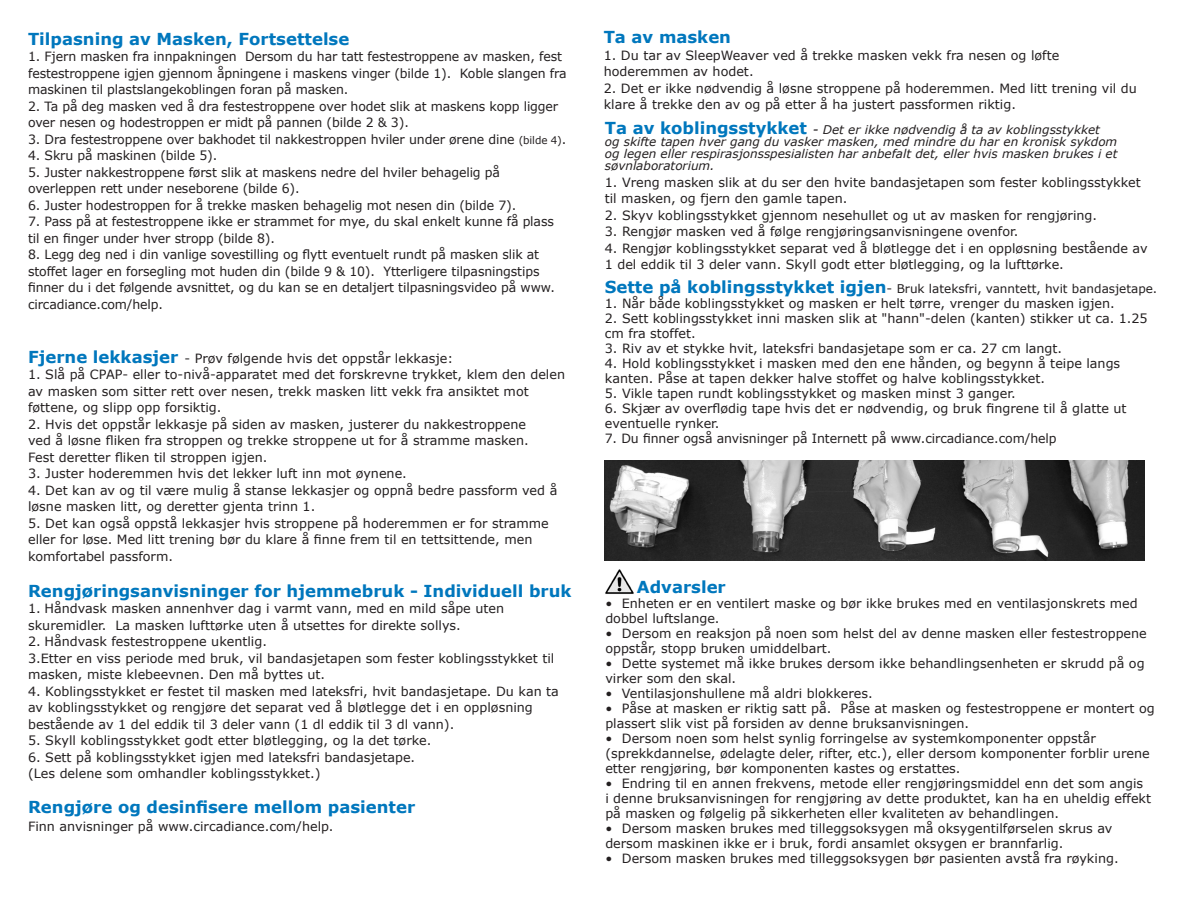
<style>
.page{position:relative;width:1188px;height:918px;background:#fff}
.page>*{position:absolute;margin:0;border:0;box-sizing:border-box;transform-origin:0 0}
.t1{font:700 16.5px "Verdana";color:#0077bd}
.t2{font:12.75px/16.5px "Verdana";color:#231f20}
.t3{font:italic 12px/12px "Verdana";color:#231f20}
.t4{font:12px "Verdana";color:#231f20}
.s1{font-size:10.5px}
.s2{font-weight:700;font-size:16.5px;color:#0077bd}
.s3{font-weight:700;font-style:normal;font-size:16.5px;color:#0077bd}
.s4{font-size:12.75px}
</style>
<div class="page">
<img style="left:605px;top:460px;width:540px;height:101px">
<img style="left:605px;top:569px;width:29px;height:25px">
<p class="t1" style="left:28px;top:27px;width:323px">Tilpasning av Masken, Fortsettelse</p>
<p class="t2" style="left:28px;top:48px;width:540px">1. Fjern masken fra innpakningen Dersom du har tatt festestroppene av masken, fest festestroppene igjen gjennom åpningene i maskens vinger (bilde 1). Koble slangen fra maskinen til plastslangekoblingen foran på masken.</p>
<p class="t2" style="left:28px;top:98px;width:532px">2. Ta på deg masken ved å dra festestroppene over hodet slik at maskens kopp ligger over nesen og hodestroppen er midt på pannen (bilde 2 &amp; 3).</p>
<p class="t2" style="left:28px;top:131px;width:540px">3. Dra festestroppene over bakhodet til nakkestroppen hviler under ørene dine <span class="s1">(bilde 4)</span>.</p>
<p class="t2" style="left:28px;top:147px;width:191px">4. Skru på maskinen (bilde 5).</p>
<p class="t2" style="left:28px;top:164px;width:473px">5. Juster nakkestroppene først slik at maskens nedre del hviler behagelig på overleppen rett under neseborene (bilde 6).</p>
<p class="t2" style="left:28px;top:197px;width:490px">6. Juster hodestroppen for å trekke masken behagelig mot nesen din (bilde 7).</p>
<p class="t2" style="left:28px;top:213px;width:527px">7. Pass på at festestroppene ikke er strammet for mye, du skal enkelt kunne få plass til en finger under hver stropp (bilde 8).</p>
<p class="t2" style="left:28px;top:246px;width:528px">8. Legg deg ned i din vanlige sovestilling og flytt eventuelt rundt på masken slik at stoffet lager en forsegling mot huden din (bilde 9 &amp; 10). Ytterligere tilpasningstips finner du i det følgende avsnittet, og du kan se en detaljert tilpasningsvideo på www. circadiance.com/help.</p>
<p class="t2" style="left:28px;top:350px;width:427px"><span class="s2">Fjerne lekkasjer</span> - Prøv følgende hvis det oppstår lekkasje:</p>
<p class="t2" style="left:28px;top:366px;width:539px">1. Slå på CPAP- eller to-nivå-apparatet med det forskrevne trykket, klem den delen av masken som sitter rett over nesen, trekk masken litt vekk fra ansiktet mot føttene, og slipp opp forsiktig.</p>
<p class="t2" style="left:28px;top:416px;width:500px">2. Hvis det oppstår lekkasje på siden av masken, justerer du nakkestroppene</p>
<p class="t2" style="left:28px;top:432px;width:502px">ved å løsne fliken fra stroppen og trekke stroppene ut for å stramme masken.</p>
<p class="t2" style="left:28px;top:449px;width:241px">Fest deretter fliken til stroppen igjen.</p>
<p class="t2" style="left:28px;top:465px;width:380px">3. Juster hoderemmen hvis det lekker luft inn mot øynene.</p>
<p class="t2" style="left:28px;top:482px;width:531px">4. Det kan av og til være mulig å stanse lekkasjer og oppnå bedre passform ved å</p>
<p class="t2" style="left:28px;top:498px;width:289px">løsne masken litt, og deretter gjenta trinn 1.</p>
<p class="t2" style="left:28px;top:515px;width:522px">5. Det kan også oppstå lekkasjer hvis stroppene på hoderemmen er for stramme</p>
<p class="t2" style="left:28px;top:531px;width:506px">eller for løse. Med litt trening bør du klare å finne frem til en tettsittende, men</p>
<p class="t2" style="left:28px;top:548px;width:147px">komfortabel passform.</p>
<p class="t1" style="left:28px;top:579px;width:545px">Rengjøringsanvisninger for hjemmebruk - Individuell bruk</p>
<p class="t2" style="left:28px;top:600px;width:478px">1. Håndvask masken annenhver dag i varmt vann, med en mild såpe uten skuremidler. La masken lufttørke uten å utsettes for direkte sollys.</p>
<p class="t2" style="left:28px;top:633px;width:240px">2. Håndvask festestroppene ukentlig.</p>
<p class="t2" style="left:28px;top:650px;width:528px">3.Etter en viss periode med bruk, vil bandasjetapen som fester koblingsstykket til</p>
<p class="t2" style="left:28px;top:666px;width:299px">masken, miste klebeevnen. Den må byttes ut.</p>
<p class="t2" style="left:28px;top:683px;width:532px">4. Koblingsstykket er festet til masken med lateksfri, hvit bandasjetape. Du kan ta av koblingsstykket og rengjøre det separat ved å bløtlegge det i en oppløsning</p>
<p class="t2" style="left:28px;top:716px;width:428px">bestående av 1 del eddik til 3 deler vann (1 dl eddik til 3 dl vann).</p>
<p class="t2" style="left:28px;top:732px;width:405px">5. Skyll koblingsstykket godt etter bløtlegging, og la det tørke.</p>
<p class="t2" style="left:28px;top:749px;width:389px">6. Sett på koblingsstykket igjen med lateksfri bandasjetape.</p>
<p class="t2" style="left:28px;top:765px;width:294px">(Les delene som omhandler koblingsstykket.)</p>
<p class="t1" style="left:28px;top:796px;width:389px">Rengjøre og desinfisere mellom pasienter</p>
<p class="t2" style="left:28px;top:818px;width:307px">Finn anvisninger på www.circadiance.com/help.</p>
<p class="t1" style="left:604px;top:25px;width:129px">Ta av masken</p>
<p class="t2" style="left:604px;top:47px;width:457px">1. Du tar av SleepWeaver ved å trekke masken vekk fra nesen og løfte</p>
<p class="t2" style="left:604px;top:63px;width:151px">hoderemmen av hodet.</p>
<p class="t2" style="left:604px;top:80px;width:535px">2. Det er ikke nødvendig å løsne stroppene på hoderemmen. Med litt trening vil du</p>
<p class="t2" style="left:604px;top:96px;width:414px">klare å trekke den av og på etter å ha justert passformen riktig.</p>
<p class="t3" style="left:605px;top:124px;width:514px"><span class="s3">Ta av koblingsstykket</span> <span class="s4">-</span> Det er ikke nødvendig å ta av koblingsstykket og skifte tapen hver gang du vasker masken, med mindre du har en kronisk sykdom og legen eller respirasjonsspesialisten har anbefalt det, eller hvis masken brukes i et søvnlaboratorium.</p>
<p class="t2" style="left:605px;top:174px;width:538px">1. Vreng masken slik at du ser den hvite bandasjetapen som fester koblingsstykket til masken, og fjern den gamle tapen.</p>
<p class="t2" style="left:605px;top:207px;width:494px">2. Skyv koblingsstykket gjennom nesehullet og ut av masken for rengjøring.</p>
<p class="t2" style="left:605px;top:223px;width:415px">3. Rengjør masken ved å følge rengjøringsanvisningene ovenfor.</p>
<p class="t2" style="left:605px;top:240px;width:544px">4. Rengjør koblingsstykket separat ved å bløtlegge det i en oppløsning bestående av</p>
<p class="t2" style="left:605px;top:256px;width:461px">1 del eddik til 3 deler vann. Skyll godt etter bløtlegging, og la lufttørke.</p>
<p class="t4" style="left:605px;top:281px;width:554px"><span class="s2">Sette på koblingsstykket igjen</span><span class="s4">-</span> Bruk lateksfri, vanntett, hvit bandasjetape.</p>
<p class="t2" style="left:605px;top:295px;width:511px">1. Når både koblingsstykket og masken er helt tørre, vrenger du masken igjen.</p>
<p class="t2" style="left:605px;top:311px;width:544px;line-height:15px">2. Sett koblingsstykket inni masken slik at "hann"-delen (kanten) stikker ut ca. 1.25 cm fra stoffet.</p>
<p class="t2" style="left:605px;top:340px;width:459px">3. Riv av et stykke hvit, lateksfri bandasjetape som er ca. 27 cm langt.</p>
<p class="t2" style="left:605px;top:355px;width:517px">4. Hold koblingsstykket i masken med den ene hånden, og begynn å teipe langs</p>
<p class="t2" style="left:605px;top:370px;width:442px">kanten. Påse at tapen dekker halve stoffet og halve koblingsstykket.</p>
<p class="t2" style="left:605px;top:385px;width:412px">5. Vikle tapen rundt koblingsstykket og masken minst 3 ganger.</p>
<p class="t2" style="left:605px;top:400px;width:523px">6. Skjær av overflødig tape hvis det er nødvendig, og bruk fingrene til å glatte ut</p>
<p class="t2" style="left:605px;top:415px;width:116px">eventuelle rynker.</p>
<p class="t2" style="left:605px;top:430px;width:453px">7. Du finner også anvisninger på Internett på www.circadiance.com/help</p>
<p class="t1" style="left:637px;top:575px;width:90px">Advarsler</p>
<p class="t2" style="left:605px;top:596px;width:534px;line-height:15px">• Enheten er en ventilert maske og bør ikke brukes med en ventilasjonskrets med dobbel luftslange.</p>
<p class="t2" style="left:605px;top:626px;width:543px;line-height:15px">• Dersom en reaksjon på noen som helst del av denne masken eller festestroppene oppstår, stopp bruken umiddelbart.</p>
<p class="t2" style="left:605px;top:656px;width:541px;line-height:15px">• Dette systemet må ikke brukes dersom ikke behandlingsenheten er skrudd på og virker som den skal.</p>
<p class="t2" style="left:605px;top:685px;width:269px">• Ventilasjonshullene må aldri blokkeres.</p>
<p class="t2" style="left:605px;top:701px;width:551px;line-height:15px">• Påse at masken er riktig satt på. Påse at masken og festestroppene er montert og plassert slik vist på forsiden av denne bruksanvisningen.</p>
<p class="t2" style="left:605px;top:731px;width:546px;line-height:15px">• Dersom noen som helst synlig forringelse av systemkomponenter oppstår (sprekkdannelse, ødelagte deler, rifter, etc.), eller dersom komponenter forblir urene etter rengjøring, bør komponenten kastes og erstattes.</p>
<p class="t2" style="left:605px;top:776px;width:547px;line-height:15px">• Endring til en annen frekvens, metode eller rengjøringsmiddel enn det som angis<br>i denne bruksanvisningen for rengjøring av dette produktet, kan ha en uheldig effekt på masken og følgelig på sikkerheten eller kvaliteten av behandlingen.</p>
<p class="t2" style="left:605px;top:821px;width:509px;line-height:15px">• Dersom masken brukes med tilleggsoksygen må oksygentilførselen skrus av dersom maskinen ikke er i bruk, fordi ansamlet oksygen er brannfarlig.</p>
<p class="t2" style="left:605px;top:850px;width:515px">• Dersom masken brukes med tilleggsoksygen bør pasienten avstå fra røyking.</p>
</div>
